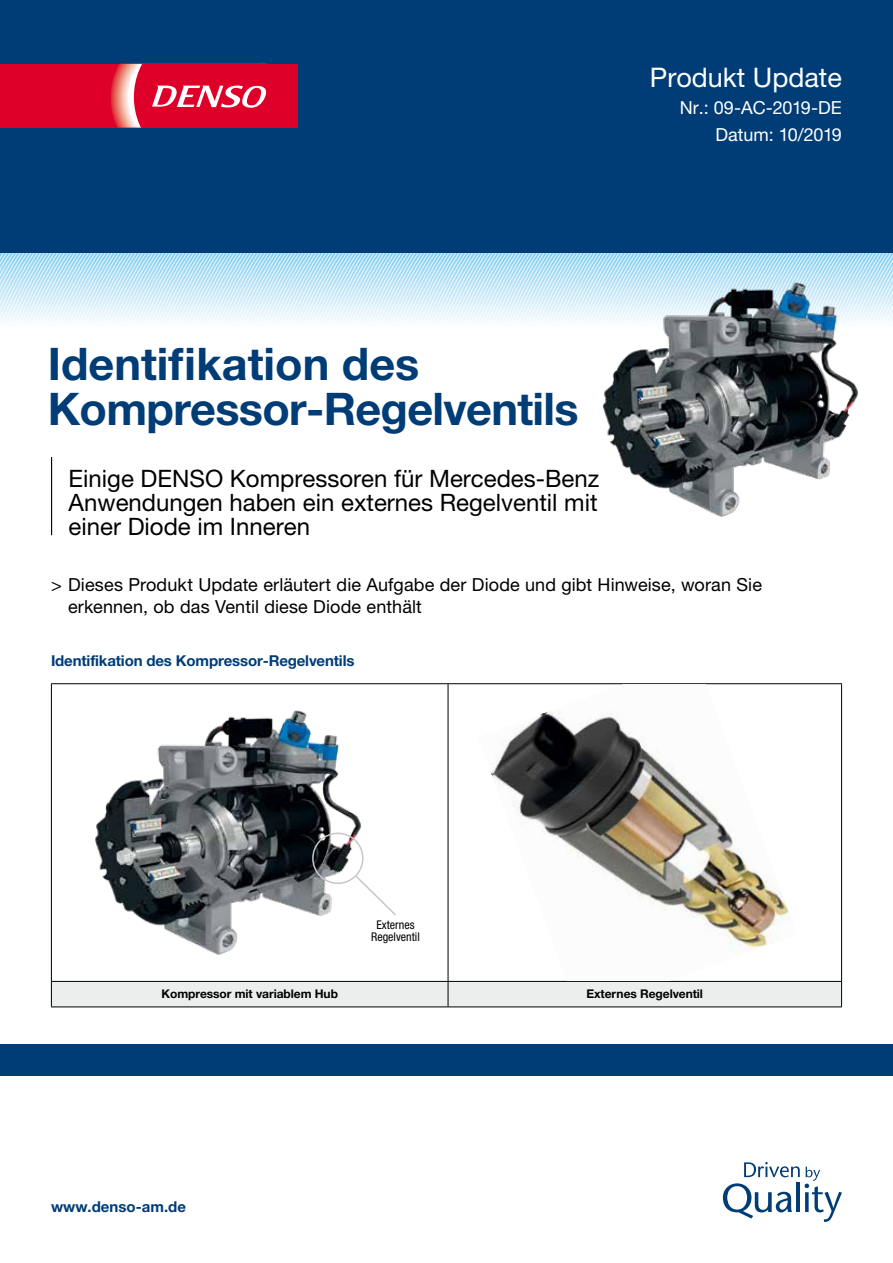
<style>
.page{position:relative;width:893px;height:1263px;background:#fff}
.page>*{position:absolute;margin:0;border:0;box-sizing:border-box;transform-origin:0 0}
.t1{font:700 45px/45px "Helvetica Neue LT Pro";letter-spacing:-.015em;color:#003c76}
.t2{font:27px "Helvetica Neue LT Pro";color:#fff}
.t3{font:24px/24px "Helvetica Neue LT Pro";color:#000;text-align:justify}
.t4{font:18px/22.5px "Helvetica Neue LT Pro";letter-spacing:.005em;color:#000}
.t5{font:18px/27px "Helvetica Neue LT Pro";color:#fff;text-align:right}
.t6{font:700 15px "Helvetica Neue LT Pro";letter-spacing:-.01em;color:#003c76}
.t7{font:700 12px "Helvetica Neue LT Pro";letter-spacing:-.005em;color:#000}
.t8{font:condensed 12px/12px "Helvetica Neue LT Pro";color:#000;text-align:center}
</style>
<div class="page">
<svg style="left:0;top:253px;width:893px;height:69px;background:#c9e9f8"></svg>
<div style="left:0;top:0;width:893px;height:253px;background:#003c76"></div>
<svg style="left:723px;top:1162px;width:119px;height:60px"></svg>
<div style="left:0;top:1044px;width:893px;height:32px;background:#003c76"></div>
<div style="left:0;top:64px;width:298px;height:64px;background:#de0029"></div>
<svg style="left:111px;top:64px;width:156px;height:64px"></svg>
<hr style="left:51px;top:457px;width:1px;height:78px;background:#000">
<hr style="left:51px;top:683px;width:397px;height:1px;background:#000">
<hr style="left:51px;top:684px;width:1px;height:297px;background:#000">
<hr style="left:448px;top:683px;width:394px;height:1px;background:#000">
<hr style="left:448px;top:684px;width:1px;height:297px;background:#000">
<hr style="left:841px;top:684px;width:1px;height:297px;background:#000">
<div style="left:51px;top:981px;width:791px;height:25px;background:#eceded"></div>
<hr style="left:51px;top:1006px;width:397px;height:1px;background:#000">
<hr style="left:448px;top:1006px;width:394px;height:1px;background:#000">
<img style="left:95px;top:710px;width:267px;height:245px">
<img style="left:478px;top:684px;width:319px;height:297px">
<svg style="left:308px;top:829px;width:88px;height:88px"></svg>
<img style="left:601px;top:281px;width:260px;height:236px">
<h2 class="t2" style="left:650px;top:62px;width:194px">Produkt Update</h2>
<p class="t5" style="left:680px;top:94px;width:164px">Nr.: 09-AC-2019-DE<br>Datum: 10/2019</p>
<h1 class="t1" style="left:48px;top:341px;width:532px">Identifikation des<br>Kompressor-Regelventils</h1>
<h3 class="t3" style="left:69px;top:466px;width:532px">Einige DENSO Kompressoren für Mercedes-Benz Anwendungen haben ein externes Regelventil mit einer Diode im Inneren</h3>
<p class="t4" style="left:68px;top:573px;width:695px;text-indent:-17px">&gt; Dieses Produkt Update erläutert die Aufgabe der Diode und gibt Hinweise, woran Sie erkennen, ob das Ventil diese Diode enthält</p>
<p class="t6" style="left:51px;top:652px;width:305px">Identifikation des Kompressor-Regelventils</p>
<p class="t8" style="left:371px;top:918px;width:50px">Externes<br>Regelventil</p>
<p class="t7" style="left:161px;top:987px;width:178px">Kompressor mit variablem Hub</p>
<p class="t7" style="left:586px;top:987px;width:118px">Externes Regelventil</p>
<p class="t6" style="left:51px;top:1197px;width:136px">www.denso-am.de</p>
</div>
